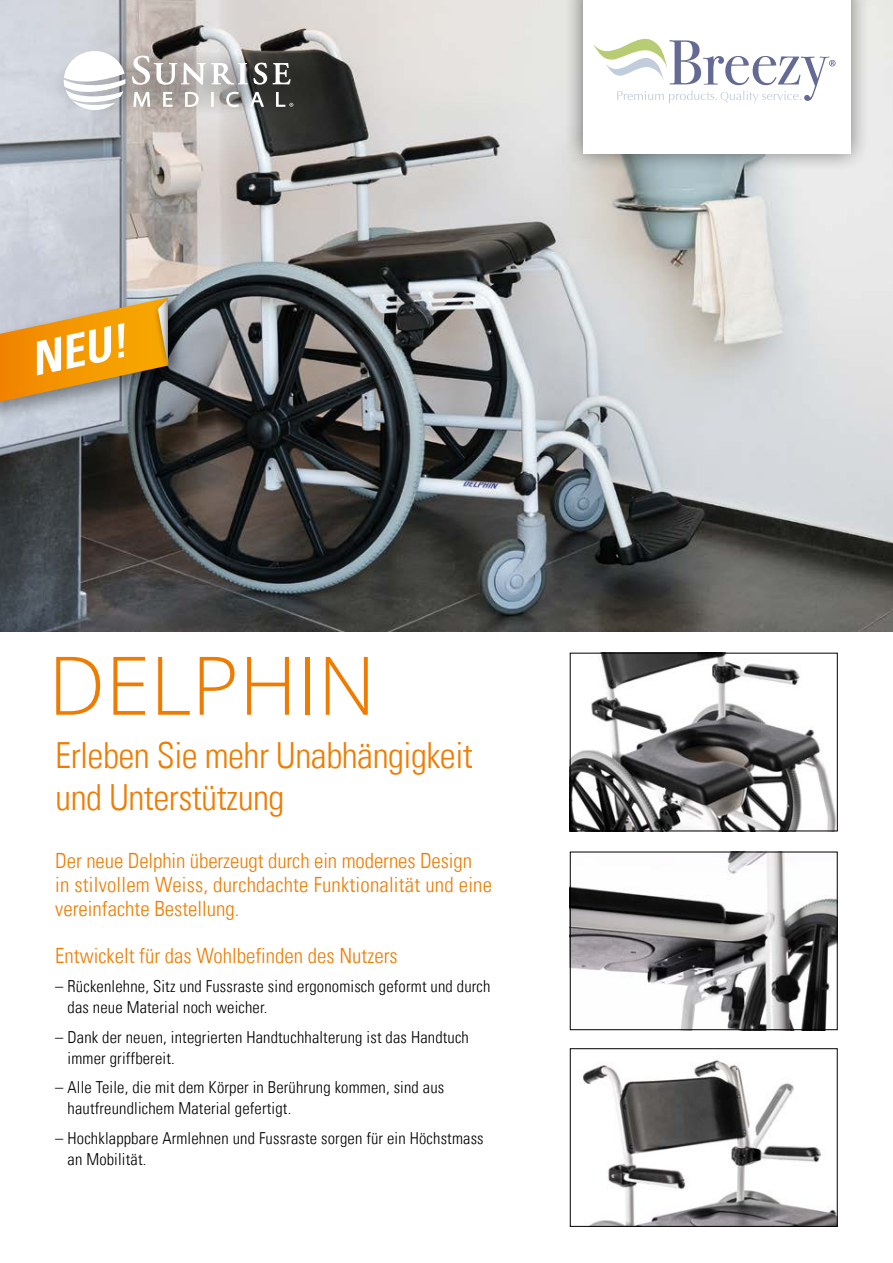
<style>
.page{position:relative;width:893px;height:1263px;background:#fff}
.page>*{position:absolute;margin:0;border:0;box-sizing:border-box;transform-origin:0 0}
.t1{font:300 81px "Open Sans";color:#ef7c00}
.t2{font:italic 45.75px "Univers Com 67 Bold Cond";color:#fff}
.t3{font:36px/42px "Univers Com 47 Light Cond";letter-spacing:-.015em;color:#ef7c00}
.t4{font:21px/24px "Univers Com 47 Light Cond";color:#ef7c00}
.t5{font:16.5px/21px "Univers Com 47 Light Cond";letter-spacing:.01em;color:#000}
</style>
<div class="page">
<img style="left:0;top:0;width:893px;height:631px">
<img style="left:572px;top:853px;width:264px;height:175px">
<div style="left:570px;top:851px;width:268px;height:179px;border:1px solid #000"></div>
<img style="left:582px;top:1060px;width:254px;height:165px">
<div style="left:570px;top:1048px;width:268px;height:179px;border:1px solid #000"></div>
<img style="left:572px;top:655px;width:264px;height:174px">
<div style="left:570px;top:653px;width:268px;height:178px;border:1px solid #000"></div>
<div style="left:563px;top:0;width:307px;height:172px;background:#000;opacity:.5"></div>
<div style="left:583px;top:0;width:267px;height:153px;background:#fff"></div>
<svg style="left:112px;top:51px;width:179px;height:64px"></svg>
<svg style="left:201px;top:51px;width:141px;height:62px;fill:#2e2f2a"></svg>
<svg style="left:53px;top:51px;width:140px;height:64px"></svg>
<svg style="left:64px;top:51px;width:61px;height:59px"></svg>
<svg style="left:132px;top:56px;width:135px;height:29px"></svg>
<svg style="left:273px;top:63px;width:18px;height:21px"></svg>
<svg style="left:133px;top:92px;width:17px;height:15px"></svg>
<svg style="left:163px;top:92px;width:10px;height:15px"></svg>
<svg style="left:185px;top:92px;width:14px;height:15px"></svg>
<svg style="left:211px;top:92px;width:3px;height:15px"></svg>
<svg style="left:226px;top:92px;width:13px;height:15px"></svg>
<svg style="left:250px;top:92px;width:14px;height:15px"></svg>
<svg style="left:276px;top:92px;width:17px;height:15px"></svg>
<svg style="left:593px;top:39px;width:243px;height:64px"></svg>
<div style="left:0;top:290px;width:188px;height:134px;background:#000;opacity:.4"></div>
<div style="left:153px;top:294px;width:26px;height:81px;background:#000;opacity:.75"></div>
<svg style="left:0;top:298px;width:168px;height:104px"></svg>
<h2 class="t2" style="left:25px;top:333px;width:98px;rotate:-12deg">NEU!</h2>
<h1 class="t1" style="left:48px;top:630px;width:329px">DELPHIN</h1>
<h3 class="t3" style="left:55px;top:734px;width:419px">Erleben Sie mehr Unabhängigkeit und Unterstützung</h3>
<p class="t4" style="left:55px;top:848px;width:438px">Der neue Delphin überzeugt durch ein modernes Design<br>in stilvollem Weiss, durchdachte Funktionalität und eine vereinfachte Bestellung.</p>
<p class="t4" style="left:55px;top:943px;width:344px">Entwickelt für das Wohlbefinden des Nutzers</p>
<p class="t5" style="left:68px;top:976px;width:425px;text-indent:-12px">– Rückenlehne, Sitz und Fussraste sind ergonomisch geformt und durch das neue Material noch weicher.</p>
<p class="t5" style="left:68px;top:1026px;width:403px;text-indent:-12px">– Dank der neuen, integrierten Handtuchhalterung ist das Handtuch immer griffbereit.</p>
<p class="t5" style="left:68px;top:1077px;width:378px;text-indent:-12px">– Alle Teile, die mit dem Körper in Berührung kommen, sind aus hautfreundlichem Material gefertigt.</p>
<p class="t5" style="left:68px;top:1127px;width:418px;text-indent:-12px">– Hochklappbare Armlehnen und Fussraste sorgen für ein Höchstmass an Mobilität.</p>
</div>
